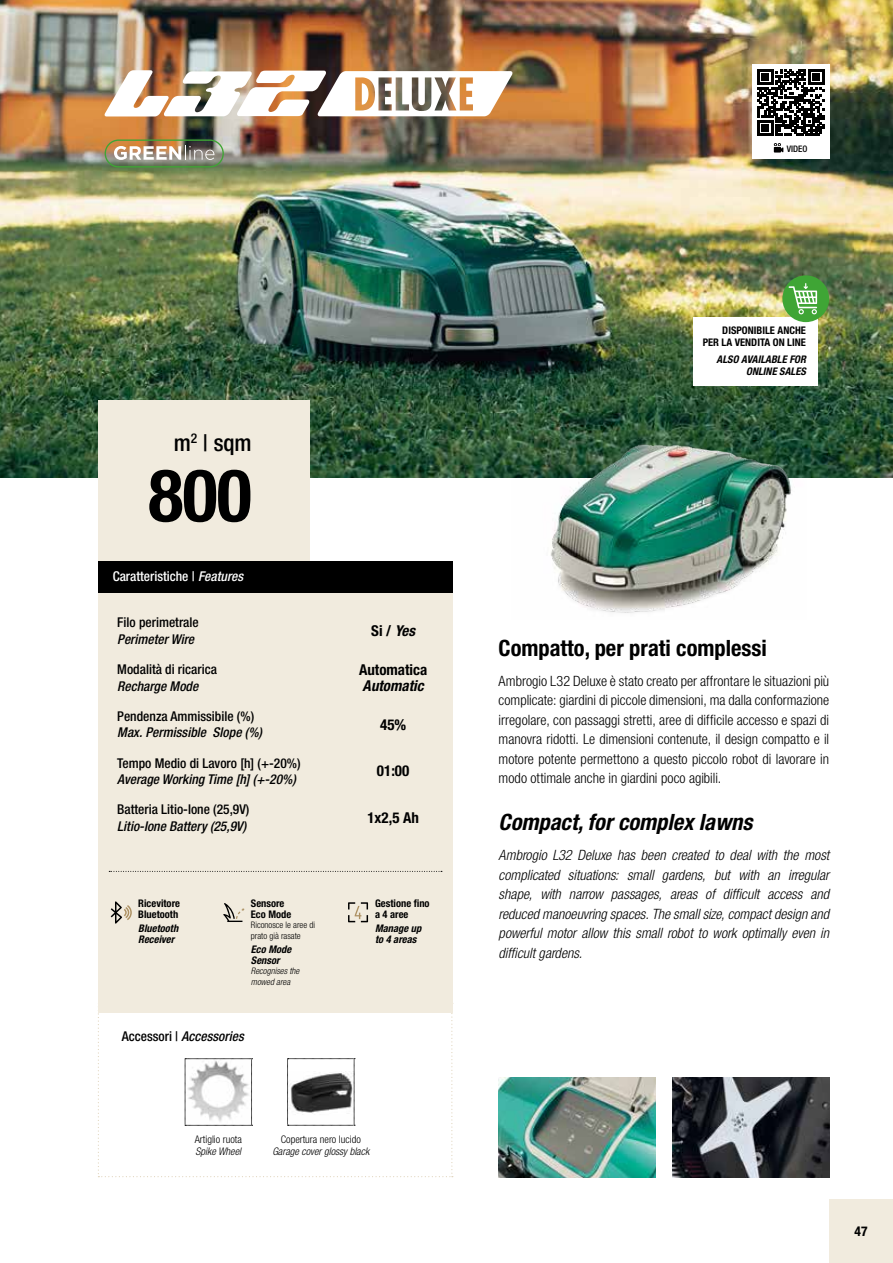
<style>
.page{position:relative;width:893px;height:1263px;background:#fff}
.page>*{position:absolute;margin:0;border:0;box-sizing:border-box;transform-origin:0 0}
.t1{font:700 condensed 72.9px "Helvetica Neue LT Pro";color:#000}
.t2{font:500 condensed 23.1px "Helvetica Neue LT Pro";color:#000}
.t3{font:700 condensed 22.5px "Helvetica Neue LT Pro";color:#000}
.t4{font:italic 700 condensed 22.5px "Helvetica Neue LT Pro";color:#000}
.t5{font:700 condensed 15px "Helvetica Neue LT Pro";color:#000}
.t6{font:italic 700 condensed 15px "Helvetica Neue LT Pro";color:#000}
.t7{font:300 condensed 14.25px/19.5px "Helvetica Neue LT Pro";color:#000;text-align:justify}
.t8{font:italic 300 condensed 14.25px/19.5px "Helvetica Neue LT Pro";color:#000;text-align:justify}
.t9{font:italic 500 condensed 13.5px "Helvetica Neue LT Pro";color:#000}
.t10{font:500 condensed 13.5px "Helvetica Neue LT Pro";color:#000}
.t11{font:500 condensed 13.5px "Helvetica Neue LT Pro";color:#fff}
.t12{font:700 condensed 13.5px "Helvetica Neue LT Pro";color:#000}
.t13{font:700 condensed 10.5px/10.5px "Helvetica Neue LT Pro";color:#000}
.t14{font:italic 700 condensed 10.5px/10.5px "Helvetica Neue LT Pro";color:#000}
.t15{font:300 condensed 10.5px "Helvetica Neue LT Pro";color:#000}
.t16{font:italic 300 condensed 10.5px "Helvetica Neue LT Pro";color:#000}
.t17{font:300 condensed 9px/10.5px "Helvetica Neue LT Pro";color:#000}
.t18{font:italic 300 condensed 9px/10.5px "Helvetica Neue LT Pro";color:#000}
.t19{font:500 condensed 9px "Helvetica Neue LT Pro";color:#000}
.s1{font-style:italic}
.s2{font-style:normal}
</style>
<div class="page">
<div style="left:829px;top:1199px;width:64px;height:64px;background:#f1ebde"></div>
<img style="left:511px;top:477px;width:296px;height:136px">
<img style="left:0;top:0;width:893px;height:477px">
<div style="left:98px;top:564px;width:354px;height:448px;background:#f1ebde"></div>
<div style="left:98px;top:561px;width:354px;height:31px;background:#000"></div>
<svg style="left:109px;top:871px;width:333px;height:1px"></svg>
<div style="left:98px;top:401px;width:211px;height:160px;background:#f1ebde"></div>
<img style="left:499px;top:1078px;width:157px;height:99px">
<img style="left:672px;top:1078px;width:157px;height:99px">
<svg style="left:98px;top:1003px;width:355px;height:174px"></svg>
<div style="left:752px;top:64px;width:77px;height:94px;background:#fff"></div>
<svg style="left:774px;top:143px;width:9px;height:10px"></svg>
<svg style="left:757px;top:69px;width:67px;height:67px"></svg>
<img style="left:105px;top:70px;width:408px;height:46px">
<svg style="left:111px;top:901px;width:21px;height:22px"></svg>
<svg style="left:223px;top:903px;width:21px;height:19px"></svg>
<svg style="left:348px;top:902px;width:20px;height:20px"></svg>
<div style="left:105px;top:139px;width:119px;height:29px;border:1px solid #3fa535;border-radius:13px"></div>
<svg style="left:114px;top:146px;width:100px;height:14px"></svg>
<div style="left:693px;top:317px;width:124px;height:68px;background:#fff"></div>
<div style="left:782px;top:275px;width:47px;height:47px;background:#3fa535;border-radius:50%"></div>
<svg style="left:789px;top:283px;width:28px;height:31px"></svg>
<p class="t19" style="left:787px;top:144px;width:22px">VIDEO</p>
<h2 class="t2" style="left:174px;top:429px;width:79px">m<sup>2</sup> | sqm</h2>
<h1 class="t1" style="left:148px;top:451px;width:105px">800</h1>
<p class="t11" style="left:113px;top:568px;width:132px">Caratteristiche | <span class="s1">Features</span></p>
<p class="t10" style="left:117px;top:614px;width:83px">Filo perimetrale</p>
<p class="t9" style="left:117px;top:631px;width:78px">Perimeter Wire</p>
<p class="t10" style="left:117px;top:661px;width:101px">Modalità di ricarica</p>
<p class="t9" style="left:117px;top:678px;width:83px">Recharge Mode</p>
<p class="t10" style="left:117px;top:708px;width:138px">Pendenza Ammissibile (%)</p>
<p class="t9" style="left:117px;top:724px;width:146px">Max. Permissible Slope (%)</p>
<p class="t10" style="left:117px;top:755px;width:185px">Tempo Medio di Lavoro [h] (+-20%)</p>
<p class="t9" style="left:117px;top:771px;width:180px">Average Working Time [h] (+-20%)</p>
<p class="t10" style="left:117px;top:802px;width:134px">Batteria Litio-Ione (25,9V)</p>
<p class="t9" style="left:117px;top:818px;width:130px">Litio-Ione Battery (25,9V)</p>
<p class="t13" style="left:138px;top:898px;width:43px">Ricevitore<br>Bluetooth</p>
<p class="t14" style="left:138px;top:923px;width:42px">Bluetooth<br>Receiver</p>
<p class="t13" style="left:251px;top:898px;width:42px">Sensore<br>Eco Mode</p>
<p class="t17" style="left:251px;top:920px;width:66px">Riconosce le aree di prato già rasate</p>
<p class="t14" style="left:251px;top:944px;width:42px">Eco Mode<br>Sensor</p>
<p class="t18" style="left:251px;top:966px;width:50px">Recognises the mowed area</p>
<p class="t9" style="left:122px;top:1028px;width:123px"><span class="s2">Accessori |</span> Accessories</p>
<p class="t5" style="left:371px;top:622px;width:45px">Si / <span class="s1">Yes</span></p>
<p class="t5" style="left:359px;top:660px;width:70px">Automatica</p>
<p class="t6" style="left:363px;top:677px;width:63px">Automatic</p>
<p class="t5" style="left:380px;top:715px;width:28px">45%</p>
<p class="t5" style="left:377px;top:762px;width:34px">01:00</p>
<p class="t5" style="left:367px;top:809px;width:53px">1x2,5 Ah</p>
<p class="t13" style="left:375px;top:898px;width:56px">Gestione fino a 4 aree</p>
<p class="t14" style="left:375px;top:923px;width:48px">Manage up to 4 areas</p>
<p class="t15" style="left:195px;top:1133px;width:49px">Artiglio ruota</p>
<p class="t16" style="left:195px;top:1145px;width:47px">Spike Wheel</p>
<p class="t15" style="left:281px;top:1133px;width:82px">Copertura nero lucido</p>
<p class="t16" style="left:272px;top:1145px;width:98px">Garage cover glossy black</p>
<p class="t13" style="left:703px;top:324px;width:105px;line-height:12px;text-align:right">DISPONIBILE ANCHE<br>PER LA VENDITA ON LINE</p>
<p class="t14" style="left:716px;top:353px;width:91px;line-height:12px;text-align:right">ALSO AVAILABLE FOR<br>ONLINE SALES</p>
<h3 class="t3" style="left:499px;top:634px;width:270px">Compatto, per prati complessi</h3>
<p class="t7" style="left:499px;top:671px;width:332px">Ambrogio L32 Deluxe è stato creato per affrontare le situazioni più complicate: giardini di piccole dimensioni, ma dalla conformazione irregolare, con passaggi stretti, aree di difficile accesso e spazi di manovra ridotti. Le dimensioni contenute, il design compatto e il motore potente permettono a questo piccolo robot di lavorare in modo ottimale anche in giardini poco agibili.</p>
<h3 class="t4" style="left:499px;top:808px;width:255px">Compact, for complex lawns</h3>
<p class="t8" style="left:499px;top:846px;width:332px">Ambrogio L32 Deluxe has been created to deal with the most complicated situations: small gardens, but with an irregular shape, with narrow passages, areas of difficult access and reduced manoeuvring spaces. The small size, compact design and powerful motor allow this small robot to work optimally even in difficult gardens.</p>
<p class="t12" style="left:855px;top:1223px;width:14px">47</p>
</div>
